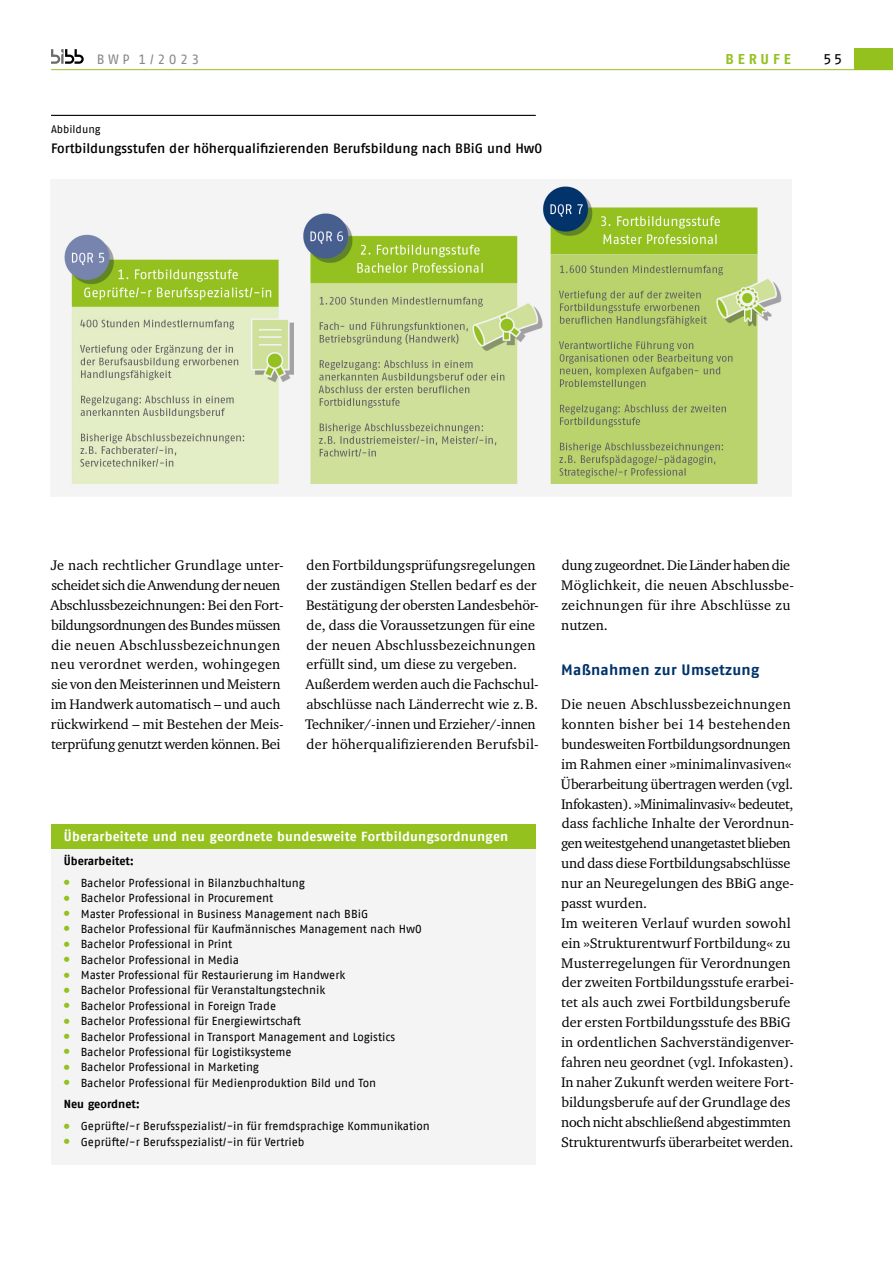
<style>
.page{position:relative;width:893px;height:1263px;background:#fff}
.page>*{position:absolute;margin:0;border:0;box-sizing:border-box;transform-origin:0 0}
.t1{font:700 15px "Fago Pro";letter-spacing:.02em;color:#00336a}
.t2{font:15px "Fago Pro";color:#000}
.t3{font:14.25px/20px "Charter ITC Pro";color:#000}
.t4{font:700 14.25px "Fago Pro";letter-spacing:.27em;color:#95c11f}
.t5{font:500 13.5px "Fago Pro";color:#000}
.t6{font:13.5px "Fago Pro";letter-spacing:.26em;color:#878787}
.t7{font:700 13.2px "Fago Pro";letter-spacing:.015em;color:#fff}
.t8{font:11.7px/21.8px "Fago Pro";letter-spacing:-.005em;color:#000}
.t9{font:700 11.7px "Fago Pro";letter-spacing:-.005em;color:#000}
.t10{font:10.8px "Fago Pro";color:#000}
.s1{font-family:"Charter ITC Pro";font-size:18px;color:#95c11f}
.s2{font-weight:700}
</style>
<div class="page">
<div style="left:51px;top:845px;width:485px;height:320px;background:#f4f4f4"></div>
<hr style="left:51px;top:848px;width:485px;height:1px;background:#fff">
<hr style="left:51px;top:115px;width:485px;height:1px;background:#000">
<hr style="left:51px;top:69px;width:842px;height:1px;background:#95c11f">
<svg style="left:51px;top:49px;width:33px;height:15px"></svg>
<div style="left:855px;top:48px;width:38px;height:22px;background:#95c11f"></div>
<img style="left:51px;top:180px;width:740px;height:316px">
<div style="left:51px;top:824px;width:485px;height:24px;background:#95c11f"></div>
<p class="t6" style="left:97px;top:51px;width:104px">BWP 1/2023</p>
<p class="t4" style="left:725px;top:50px;width:67px">BERUFE</p>
<p class="t2" style="left:823px;top:50px;width:20px">55</p>
<p class="t10" style="left:51px;top:122px;width:51px">Abbildung</p>
<p class="t5" style="left:51px;top:140px;width:493px">Fortbildungsstufen der höherqualifizierenden Berufsbildung nach BBiG und HwO</p>
<p class="t3" style="left:50px;top:555px;width:235px">Je nach rechtlicher Grundlage unter&shy;scheidet sich die Anwendung der neuen Abschlussbezeichnungen: Bei den Fort&shy;bildungsordnungen des Bundes müssen die neuen Abschlussbezeichnungen neu verordnet werden, wohingegen sie von den Meisterinnen und Meistern im Handwerk automatisch – und auch rückwirkend – mit Bestehen der Meis&shy;terprüfung genutzt werden können. Bei</p>
<p class="t3" style="left:305px;top:555px;width:235px">den Fortbildungsprüfungsregelungen der zuständigen Stellen bedarf es der Bestätigung der obersten Landesbehör&shy;de, dass die Voraussetzungen für eine der neuen Abschlussbezeichnungen erfüllt sind, um diese zu vergeben.<br>Außerdem werden auch die Fachschul&shy;abschlüsse nach Länderrecht wie z. B.<br>Techniker/-innen und Erzieher/-innen der höherqualifzierenden Berufsbil-</p>
<p class="t3" style="left:561px;top:555px;width:234px">dung zugeordnet. Die Länder haben die<br>Möglichkeit, die neuen Abschlussbe&shy;zeichnungen für ihre Abschlüsse zu nutzen.</p>
<p class="t1" style="left:561px;top:661px;width:200px">Maßnahmen zur Umsetzung</p>
<p class="t3" style="left:561px;top:694px;width:235px">Die neuen Abschlussbezeichnungen konnten bisher bei 14 bestehenden bundesweiten Fortbildungsordnungen im Rahmen einer »minimalinvasiven« Überarbeitung übertragen werden (vgl.<br>Infokasten). »Minimalinvasiv« bedeutet, dass fachliche Inhalte der Verordnun&shy;gen weitestgehend unangetastet blieben und dass diese Fortbildungsabschlüsse nur an Neuregelungen des BBiG ange&shy;passt wurden.<br>Im weiteren Verlauf wurden sowohl ein »Strukturentwurf Fortbildung« zu Musterregelungen für Verordnungen der zweiten Fortbildungsstufe erarbei&shy;tet als auch zwei Fortbildungsberufe der ersten Fortbildungsstufe des BBiG in ordentlichen Sachverständigenver&shy;fahren neu geordnet (vgl. Infokasten).<br>In naher Zukunft werden weitere Fort&shy;bildungsberufe auf der Grundlage des noch nicht abschließend abgestimmten Strukturentwurfs überarbeitet werden.</p>
<p class="t7" style="left:64px;top:828px;width:446px">Überarbeitete und neu geordnete bundesweite Fortbildungsordnungen</p>
<p class="t9" style="left:64px;top:854px;width:72px">Überarbeitet:</p>
<p class="t8" style="left:62px;top:872px;width:245px"><span class="s1">•</span> Bachelor Professional in Bilanzbuchhaltung</p>
<p class="t8" style="left:62px;top:887px;width:213px"><span class="s1">•</span> Bachelor Professional in Procurement</p>
<p class="t8" style="left:62px;top:902px;width:308px"><span class="s1">•</span> Master Professional in Business Management nach BBiG</p>
<p class="t8" style="left:62px;top:918px;width:362px"><span class="s1">•</span> Bachelor Professional für Kaufmännisches Management nach HwO</p>
<p class="t8" style="left:62px;top:933px;width:172px"><span class="s1">•</span> Bachelor Professional in Print</p>
<p class="t8" style="left:62px;top:949px;width:179px"><span class="s1">•</span> Bachelor Professional in Media</p>
<p class="t8" style="left:62px;top:964px;width:285px"><span class="s1">•</span> Master Professional für Restaurierung im Handwerk</p>
<p class="t8" style="left:62px;top:979px;width:265px"><span class="s1">•</span> Bachelor Professional für Veranstaltungstechnik</p>
<p class="t8" style="left:62px;top:995px;width:216px"><span class="s1">•</span> Bachelor Professional in Foreign Trade</p>
<p class="t8" style="left:62px;top:1010px;width:241px"><span class="s1">•</span> Bachelor Professional für Energiewirtschaft</p>
<p class="t8" style="left:62px;top:1025px;width:335px"><span class="s1">•</span> Bachelor Professional in Transport Management and Logistics</p>
<p class="t8" style="left:62px;top:1041px;width:231px"><span class="s1">•</span> Bachelor Professional für Logistiksysteme</p>
<p class="t8" style="left:62px;top:1056px;width:199px"><span class="s1">•</span> Bachelor Professional in Marketing</p>
<p class="t8" style="left:62px;top:1072px;width:316px"><span class="s1">•</span> Bachelor Professional für Medienproduktion Bild und Ton<br><span class="s2">Neu geordnet:</span></p>
<p class="t8" style="left:62px;top:1115px;width:370px"><span class="s1">•</span> Geprüfte/-r Berufsspezialist/-in für fremdsprachige Kommunikation</p>
<p class="t8" style="left:62px;top:1130px;width:245px"><span class="s1">•</span> Geprüfte/-r Berufsspezialist/-in für Vertrieb</p>
</div>
